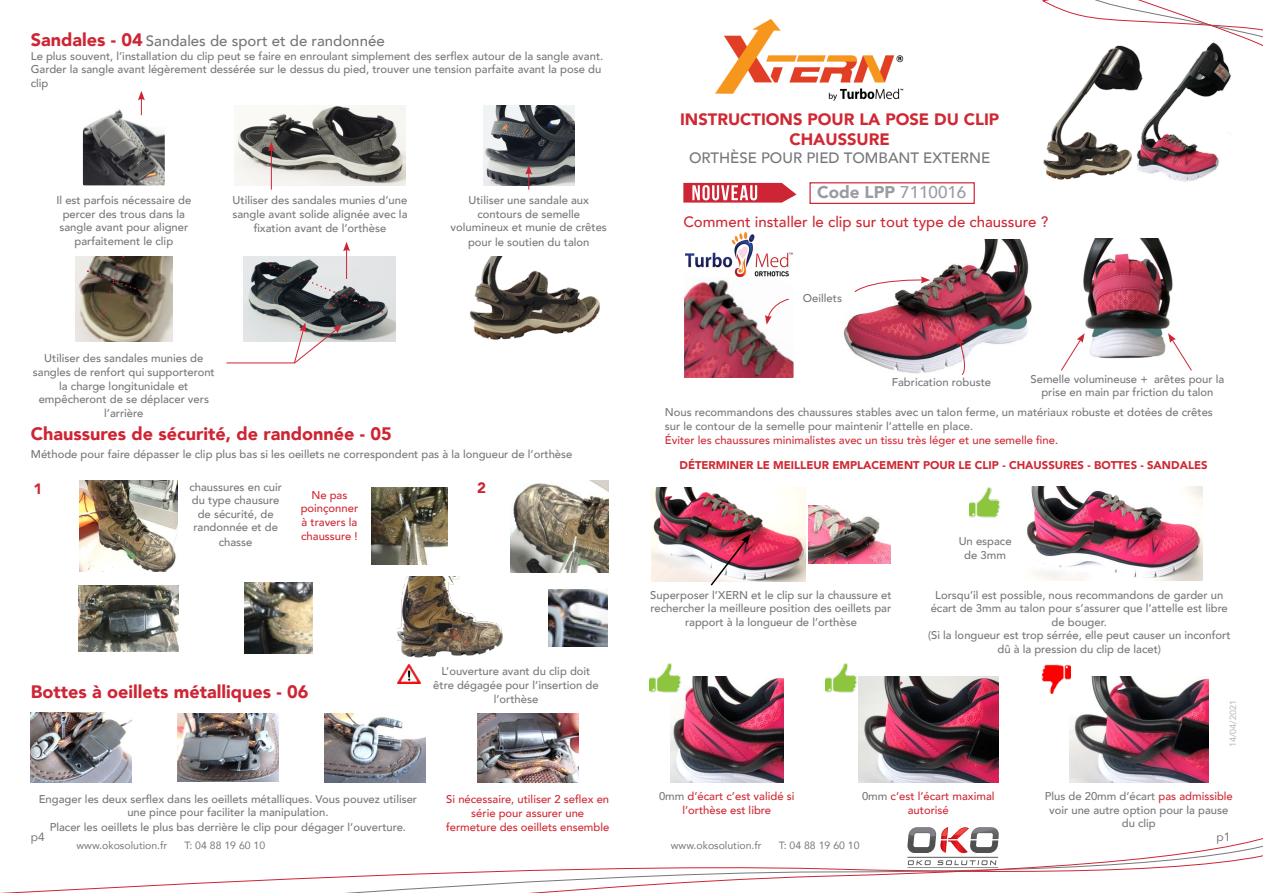
<style>
.page{position:relative;width:1263px;height:893px;background:#fff}
.page>*{position:absolute;margin:0;border:0;box-sizing:border-box;transform-origin:0 0}
.t1{font:900 18px "Avenir";color:#ce2534}
.Body_text_infographi{font:900 16.95px "Avenir";color:#9a9ca1}
.t2{font:900 16.5px/19.8px "Avenir";color:#cf2934;text-align:center}
.t3{font:500 15px "Avenir";color:#76777b}
.t4{font:500 15px "Avenir";color:#cf2934}
.t5{font:900 15px "Avenir";color:#ce2534}
.t6{font:12px "Avenir";color:#76777b}
.t7{font:500 11.25px/13.5px "Avenir";color:#76777b;text-align:center}
.t8{font:500 11.25px/13.5px "Avenir";color:#cf2934;text-align:center}
.t9{font:900 11.25px "Avenir";color:#cf2934}
.t10{font:10.5px "Avenir";color:#76777b}
.t11{font:9px "Avenir";color:#b5b6bb}
.s1{font-weight:900;font-size:18px;color:#ce2534}
.s2{font-weight:500}
.s3{color:#76777b}
.s4{color:#cf2934}
</style>
<div class="page">
<svg style="left:0;top:838px;width:1263px;height:55px"></svg>
<svg style="left:1042px;top:0;width:221px;height:46px"></svg>
<img style="left:684px;top:276px;width:109px;height:102px">
<svg style="left:908px;top:860px;width:23px;height:5px"></svg>
<svg style="left:937px;top:860px;width:59px;height:5px"></svg>
<hr style="left:907px;top:857px;width:91px;height:1px;background:#57585a">
<hr style="left:907px;top:868px;width:91px;height:1px;background:#57585a">
<svg style="left:907px;top:827px;width:92px;height:27px"></svg>
<img style="left:715px;top:20px;width:189px;height:81px">
<img style="left:1042px;top:41px;width:91px;height:139px">
<img style="left:1133px;top:40px;width:99px;height:141px">
<img style="left:685px;top:232px;width:107px;height:44px">
<img style="left:843px;top:240px;width:189px;height:134px">
<img style="left:1083px;top:239px;width:90px;height:120px">
<svg style="left:765px;top:298px;width:25px;height:27px"></svg>
<svg style="left:957px;top:335px;width:11px;height:40px"></svg>
<svg style="left:1061px;top:333px;width:24px;height:38px"></svg>
<svg style="left:1168px;top:333px;width:24px;height:38px"></svg>
<svg style="left:854px;top:276px;width:76px;height:17px"></svg>
<img style="left:1069px;top:676px;width:139px;height:107px">
<img style="left:858px;top:676px;width:140px;height:107px">
<img style="left:670px;top:676px;width:113px;height:107px">
<img style="left:651px;top:487px;width:154px;height:95px">
<img style="left:809px;top:506px;width:81px;height:57px">
<img style="left:650px;top:663px;width:31px;height:30px">
<img style="left:826px;top:663px;width:31px;height:30px">
<img style="left:1026px;top:486px;width:176px;height:94px">
<img style="left:969px;top:488px;width:31px;height:30px">
<img style="left:1042px;top:664px;width:28px;height:29px">
<svg style="left:709px;top:534px;width:41px;height:52px"></svg>
<div style="left:809px;top:182px;width:166px;height:22px;border:1px solid #ce2534"></div>
<svg style="left:683px;top:183px;width:113px;height:20px"></svg>
<img style="left:234px;top:106px;width:172px;height:79px">
<img style="left:483px;top:106px;width:91px;height:79px">
<svg style="left:83px;top:91px;width:82px;height:94px"></svg>
<hr style="left:271px;top:149px;width:1px;height:41px;background:#ce2534">
<svg style="left:268px;top:142px;width:7px;height:9px"></svg>
<svg style="left:525px;top:165px;width:7px;height:25px"></svg>
<svg style="left:75px;top:256px;width:98px;height:86px;background:#857c6c"></svg>
<img style="left:244px;top:257px;width:151px;height:85px">
<svg style="left:270px;top:264px;width:113px;height:49px;background:#787a7d"></svg>
<svg style="left:226px;top:323px;width:116px;height:41px"></svg>
<hr style="left:346px;top:249px;width:1px;height:30px;background:#ce2534">
<svg style="left:343px;top:242px;width:7px;height:9px"></svg>
<img style="left:469px;top:257px;width:131px;height:83px">
<img style="left:80px;top:480px;width:98px;height:91px">
<svg style="left:371px;top:487px;width:76px;height:77px;background:#726c58"></svg>
<img style="left:79px;top:585px;width:100px;height:66px">
<img style="left:244px;top:583px;width:68px;height:70px">
<img style="left:510px;top:481px;width:98px;height:91px">
<img style="left:397px;top:577px;width:106px;height:81px">
<svg style="left:549px;top:590px;width:59px;height:57px;background:#797c82"></svg>
<img style="left:31px;top:712px;width:101px;height:70px">
<img style="left:177px;top:713px;width:102px;height:69px">
<img style="left:324px;top:713px;width:101px;height:69px">
<img style="left:477px;top:713px;width:101px;height:69px">
<img style="left:398px;top:664px;width:23px;height:19px">
<p class="t3" style="left:31px;top:28px;width:355px"><span class="s1">Sandales - 04</span> Sandales de sport et de randonnée</p>
<p class="t7" style="left:31px;top:48px;width:574px;text-align:left">Le plus souvent, l’installation du clip peut se faire en enroulant simplement des serflex autour de la sangle avant.<br>Garder la sangle avant légèrement dessérée sur le dessus du pied, trouver une tension parfaite avant la pose du clip</p>
<p class="t7" style="left:56px;top:193px;width:136px">Il est parfois nécessaire de percer des trous dans la sangle avant pour aligner parfaitement le clip</p>
<p class="t7" style="left:232px;top:193px;width:177px;line-height:14px">Utiliser des sandales munies d’une sangle avant solide alignée avec la fixation avant de l’orthèse</p>
<p class="t7" style="left:33px;top:351px;width:183px">Utiliser des sandales munies de sangles de renfort qui supporteront la charge longitunidale et</p>
<p class="t7" style="left:39px;top:391px;width:172px;line-height:14.4px">empêcheront de se déplacer vers l’arrière</p>
<p class="t7" style="left:469px;top:193px;width:122px">Utiliser une sandale aux contours de semelle</p>
<p class="t7" style="left:451px;top:219px;width:158px;line-height:14.4px">volumineux et munie de crêtes pour le soutien du talon</p>
<p class="t1" style="left:31px;top:419px;width:362px">Chaussures de sécurité, de randonnée - 05</p>
<p class="t7" style="left:31px;top:447px;width:543px">Méthode pour faire dépasser le clip plus bas si les oeillets ne correspondent pas à la longueur de l’orthèse</p>
<p class="t5" style="left:34px;top:476px;width:10px">1</p>
<p class="t5" style="left:477px;top:475px;width:10px">2</p>
<p class="t7" style="left:189px;top:480px;width:94px">chaussures en cuir du type chausure de sécurité, de randonnée et de chasse</p>
<p class="t8" style="left:301px;top:487px;width:59px">Ne pas poinçonner à travers la chaussure !</p>
<p class="t1" style="left:31px;top:677px;width:279px">Bottes à oeillets métalliques - 06</p>
<p class="t7" style="left:433px;top:664px;width:167px;line-height:14px">L’ouverture avant du clip doit être dégagée pour l’insertion de l’orthèse</p>
<p class="t2" style="left:680px;top:109px;width:321px">INSTRUCTIONS POUR LA POSE DU CLIP<br>CHAUSSURE</p>
<p class="t3" style="left:689px;top:145px;width:303px">ORTHÈSE POUR PIED TOMBANT EXTERNE</p>
<p class="Body_text_infographi" style="left:817px;top:178px;width:151px">Code LPP <span class="s2">7110016</span></p>
<p class="t4" style="left:683px;top:209px;width:366px">Comment installer le clip sur tout type de chaussure ?</p>
<p class="t7" style="left:803px;top:291px;width:41px">Oeillets</p>
<p class="t7" style="left:892px;top:375px;width:101px">Fabrication robuste</p>
<p class="t7" style="left:1030px;top:371px;width:195px">Semelle volumineuse + arêtes pour la prise en main par friction du talon</p>
<p class="t7" style="left:665px;top:404px;width:549px;line-height:14.4px;text-align:left">Nous recommandons des chaussures stables avec un talon ferme, un matériaux robuste et dotées de crêtes sur le contour de la semelle pour maintenir l’attelle en place.</p>
<p class="t8" style="left:665px;top:432px;width:395px">Éviter les chaussures minimalistes avec un tissu très léger et une semelle fine.</p>
<p class="t9" style="left:679px;top:455px;width:530px">DÉTERMINER LE MEILLEUR EMPLACEMENT POUR LE CLIP - CHAUSSURES - BOTTES - SANDALES</p>
<p class="t7" style="left:959px;top:534px;width:54px">Un espace de 3mm</p>
<p class="t7" style="left:650px;top:587px;width:243px">Superposer l’XERN et le clip sur la chaussure et rechercher la meilleure position des oeillets par rapport à la longueur de l’orthèse</p>
<p class="t7" style="left:931px;top:587px;width:299px">Lorsqu’il est possible, nous recommandons de garder un écart de 3mm au talon pour s’assurer que l’attelle est libre de bouger.</p>
<p class="t7" style="left:928px;top:628px;width:304px">(Si la longueur est trop sérrée, elle peut causer un inconfort dû à la pression du clip de lacet)</p>
<p class="t11" style="left:1226px;top:747px;width:48px;rotate:-90deg">14/04/2021</p>
<p class="t8" style="left:659px;top:789px;width:137px"><span class="s3">0mm</span> d’écart c’est validé si l’orthèse est libre</p>
<p class="t8" style="left:862px;top:789px;width:134px"><span class="s3">0mm</span> c’est l’écart maximal autorisé</p>
<p class="t7" style="left:1045px;top:789px;width:190px">Plus de 20mm d’écart <span class="s4">pas admissible</span></p>
<p class="t7" style="left:1049px;top:803px;width:181px">voir une autre option pour la pause du clip</p>
<p class="t7" style="left:39px;top:791px;width:380px">Engager les deux serflex dans les oeillets métalliques. Vous pouvez utiliser une pince pour faciliter la manipulation.</p>
<p class="t7" style="left:50px;top:819px;width:358px">Placer les oeillets le plus bas derrière le clip pour dégager l’ouverture.</p>
<p class="t8" style="left:446px;top:792px;width:164px">Si nécessaire, utiliser 2 seflex en série pour assurer une</p>
<p class="t8" style="left:446px;top:820px;width:165px">fermeture des oeillets ensemble</p>
<p class="t6" style="left:31px;top:827px;width:16px">p4</p>
<p class="t6" style="left:1217px;top:827px;width:16px">p1</p>
<p class="t10" style="left:77px;top:837px;width:92px">www.okosolution.fr</p>
<p class="t10" style="left:185px;top:837px;width:82px">T: 04 88 19 60 10</p>
<p class="t10" style="left:671px;top:837px;width:92px">www.okosolution.fr</p>
<p class="t10" style="left:779px;top:837px;width:82px">T: 04 88 19 60 10</p>
</div>
